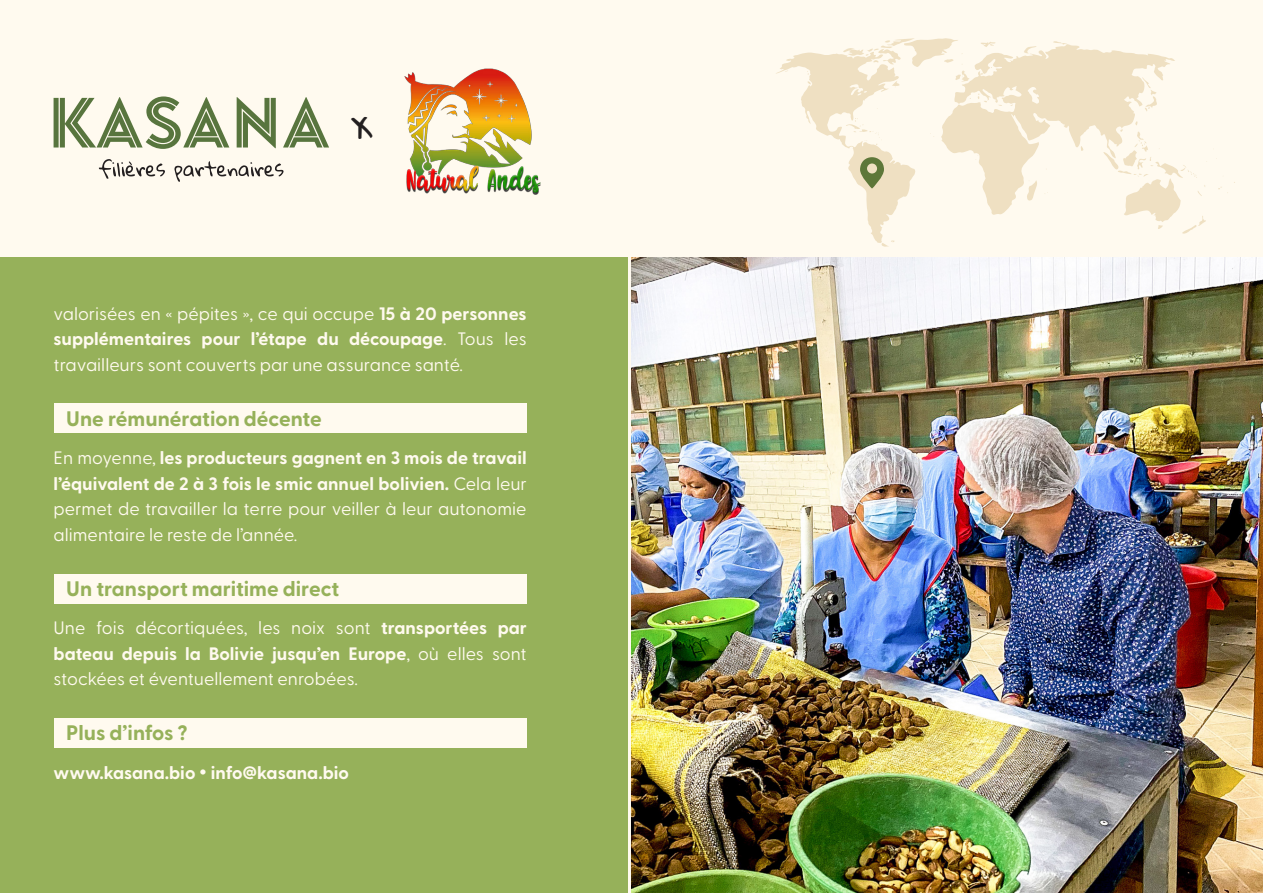
<style>
.page{position:relative;width:1263px;height:893px;background:#fffaef}
.page>*{position:absolute;margin:0;border:0;box-sizing:border-box;transform-origin:0 0}
.t1{font:42px "Gloria Hallelujah";color:#231f20}
.t2{font:700 21px "Greycliff CF";color:#96b15a}
.t3{font:18px/25.5px "Greycliff CF";color:#fffaef;text-align:justify}
.t4{font:700 18px "Greycliff CF";color:#fffaef}
.s1{font-weight:700}
.s2{font-size:25.5px}
</style>
<div class="page">
<div style="left:0;top:257px;width:627px;height:636px;background:#96b15a"></div>
<div style="left:54px;top:718px;width:473px;height:30px;background:#fffaef"></div>
<div style="left:54px;top:574px;width:473px;height:30px;background:#fffaef"></div>
<div style="left:54px;top:403px;width:473px;height:30px;background:#fffaef"></div>
<svg style="left:776px;top:38px;width:459px;height:209px"></svg>
<svg style="left:860px;top:157px;width:24px;height:31px"></svg>
<svg style="left:54px;top:96px;width:175px;height:53px"></svg>
<svg style="left:237px;top:97px;width:39px;height:51px"></svg>
<svg style="left:283px;top:97px;width:46px;height:51px"></svg>
<svg style="left:99px;top:159px;width:66px;height:20px"></svg>
<svg style="left:174px;top:161px;width:109px;height:21px"></svg>
<img style="left:405px;top:68px;width:136px;height:127px">
<img style="left:631px;top:257px;width:632px;height:636px">
<p class="t1" style="left:352px;top:100px;width:22px">x</p>
<p class="t3" style="left:54px;top:301px;width:475px">valorisées en « pépites », ce qui occupe <span class="s1">15 à 20 personnes supplémentaires pour l’étape du découpage</span>. Tous les travailleurs sont couverts par une assurance santé.</p>
<p class="t2" style="left:66px;top:406px;width:257px">Une rémunération décente</p>
<p class="t3" style="left:54px;top:445px;width:475px">En moyenne, <span class="s1">les producteurs gagnent en 3 mois de travail l’équivalent de 2 à 3 fois le smic annuel bolivien.</span> Cela leur permet de travailler la terre pour veiller à leur autonomie alimentaire le reste de l’année.</p>
<p class="t2" style="left:66px;top:576px;width:274px">Un transport maritime direct</p>
<p class="t3" style="left:54px;top:615px;width:475px">Une fois décortiquées, les noix sont <span class="s1">transportées par bateau depuis la Bolivie jusqu’en Europe</span>, où elles sont stockées et éventuellement enrobées.</p>
<p class="t2" style="left:66px;top:720px;width:123px">Plus d’infos ?</p>
<p class="t4" style="left:54px;top:761px;width:297px">www.kasana.bio <span class="s2">•</span> info@kasana.bio</p>
</div>
